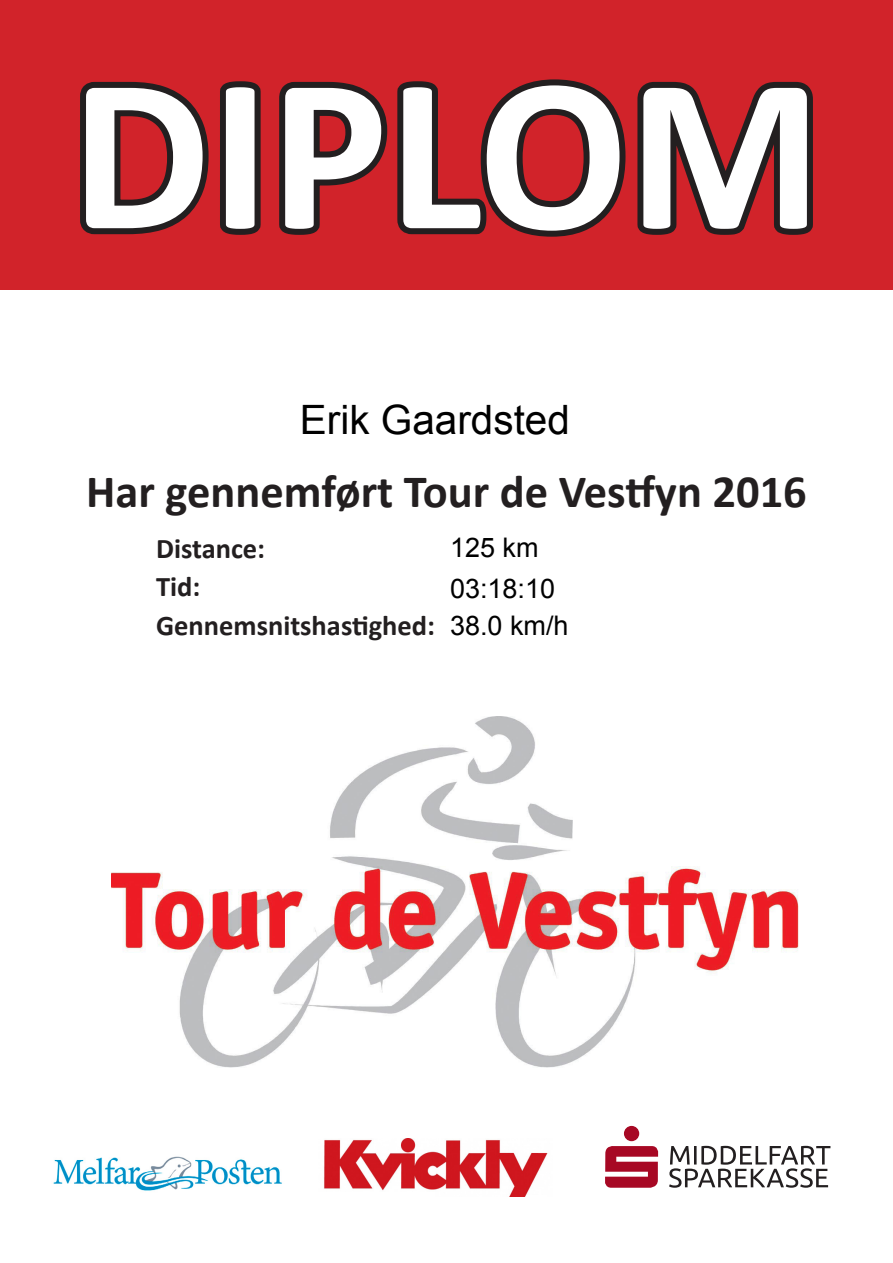
<style>
.page{position:relative;width:893px;height:1263px;background:#fff}
.page>*{position:absolute;margin:0;border:0;box-sizing:border-box;transform-origin:0 0}
.t1{font:700 222px "Calibri";color:#fff}
.t2{font:700 46.5px "Calibri";color:#231f20}
.t3{font:40.5px "Arial";color:#000}
.t4{font:700 28.5px/38.4px "Calibri";color:#231f20}
.t5{font:27px/37.5px "Arial";color:#000}
</style>
<div class="page">
<div style="left:0;top:0;width:893px;height:290px;background:#d1232a"></div>
<svg style="left:80px;top:79px;width:733px;height:158px"></svg>
<img style="left:112px;top:716px;width:687px;height:352px">
<svg style="left:669px;top:1146px;width:161px;height:42px"></svg>
<svg style="left:605px;top:1146px;width:53px;height:42px"></svg>
<div style="left:624px;top:1126px;width:15px;height:15px;background:#a70824;border-radius:50%"></div>
<img style="left:324px;top:1138px;width:224px;height:58px">
<img style="left:53px;top:1156px;width:229px;height:35px">
<h1 class="t1" style="left:71px;top:-2px;width:753px">DIPLOM</h1>
<h3 class="t3" style="left:300px;top:398px;width:271px">Erik Gaardsted</h3>
<h2 class="t2" style="left:86px;top:459px;width:722px">Har gennemført Tour de Vestfyn 2016</h2>
<p class="t4" style="left:156px;top:528px;width:280px">Distance:<br>Tid:<br>Gennemsnitshastighed:</p>
<p class="t5" style="left:450px;top:529px;width:90px">125 km</p>
<p class="t5" style="left:450px;top:569px;width:120px">03:18:10<br>38.0 km/h</p>
</div>
